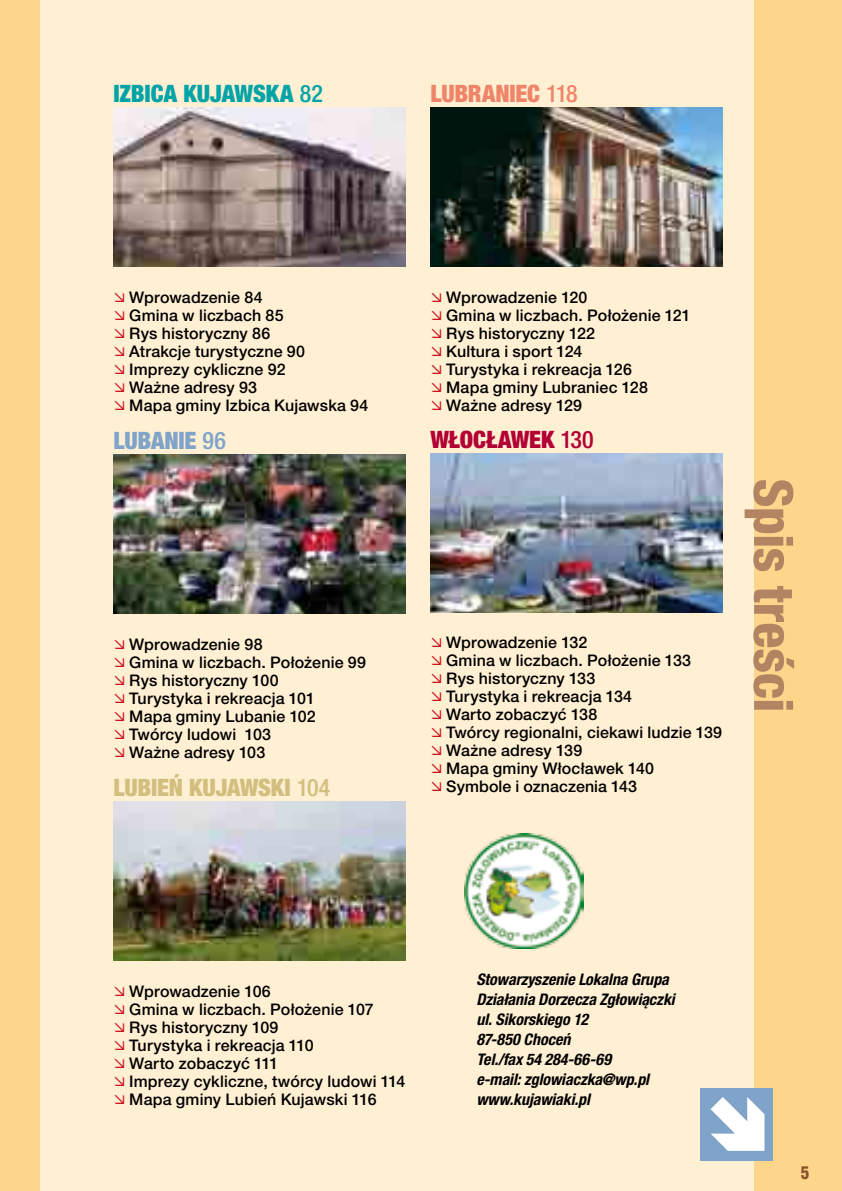
<style>
.page{position:relative;width:842px;height:1191px;background:#ffefd3}
.page>*{position:absolute;margin:0;border:0;box-sizing:border-box;transform-origin:0 0}
.t1{font:800 condensed 54px "Helvetica Neue LT Pro";letter-spacing:-.01em;color:#b38462}
.t2{font:900 condensed 24px "Helvetica Neue LT Pro";letter-spacing:-.01em;color:#d2be7d}
.t3{font:900 condensed 24px "Helvetica Neue LT Pro";letter-spacing:-.005em;color:#00a4a7}
.t4{font:900 condensed 24px "Helvetica Neue LT Pro";letter-spacing:-.005em;color:#b30034}
.t5{font:900 condensed 24px "Helvetica Neue LT Pro";color:#ef8568}
.t6{font:900 condensed 24px "Helvetica Neue LT Pro";color:#80a3c9}
.t7{font:500 condensed 24px "Helvetica Neue LT Pro";color:#ef8568}
.t8{font:500 condensed 24px "Helvetica Neue LT Pro";color:#80a3c9}
.t9{font:500 16px "Helvetica Neue LT Pro";letter-spacing:.01em;color:#000}
.t10{font:italic 700 condensed 16px/20px "Helvetica Neue LT Pro";letter-spacing:-.005em;color:#000}
.t11{font:16px "Swis 721 Blk Cn PL";color:#8b522b}
.s1{font-weight:500}
.s2{color:#cd101f}
</style>
<div class="page">
<div style="left:754px;top:0;width:88px;height:1191px;background:#fdd68b"></div>
<img style="left:113px;top:108px;width:293px;height:159px">
<img style="left:113px;top:455px;width:293px;height:158px">
<img style="left:113px;top:801px;width:293px;height:159px">
<img style="left:430px;top:108px;width:293px;height:159px">
<img style="left:430px;top:453px;width:293px;height:159px">
<div style="left:700px;top:1089px;width:72px;height:72px;background:#80a3c9"></div>
<svg style="left:711px;top:1097px;width:53px;height:53px"></svg>
<div style="left:0;top:0;width:40px;height:1191px;background:#fdd68b"></div>
<img style="left:465px;top:833px;width:118px;height:115px">
<h2 class="t3" style="left:113px;top:79px;width:211px">IZBICA KUJAWSKA <span class="s1">82</span></h2>
<h2 class="t5" style="left:430px;top:79px;width:51px">LUBRANIEC</h2>
<h2 class="t7" style="left:546px;top:79px;width:33px">118</h2>
<p class="t9" style="left:113px;top:287px;width:151px"><span class="s2">➢</span> Wprowadzenie 84</p>
<p class="t9" style="left:113px;top:305px;width:172px"><span class="s2">➢</span> Gmina w liczbach 85</p>
<p class="t9" style="left:113px;top:323px;width:158px"><span class="s2">➢</span> Rys historyczny 86</p>
<p class="t9" style="left:113px;top:341px;width:193px"><span class="s2">➢</span> Atrakcje turystyczne 90</p>
<p class="t9" style="left:113px;top:359px;width:174px"><span class="s2">➢</span> Imprezy cykliczne 92</p>
<p class="t9" style="left:113px;top:377px;width:145px"><span class="s2">➢</span> Ważne adresy 93</p>
<p class="t9" style="left:113px;top:395px;width:256px"><span class="s2">➢</span> Mapa gminy Izbica Kujawska 94</p>
<h2 class="t6" style="left:113px;top:426px;width:51px">LUBANIE</h2>
<h2 class="t8" style="left:203px;top:426px;width:25px">96</h2>
<p class="t9" style="left:113px;top:634px;width:151px"><span class="s2">➢</span> Wprowadzenie 98</p>
<p class="t9" style="left:113px;top:652px;width:254px"><span class="s2">➢</span> Gmina w liczbach. Położenie 99</p>
<p class="t9" style="left:113px;top:670px;width:167px"><span class="s2">➢</span> Rys historyczny 100</p>
<p class="t9" style="left:113px;top:688px;width:203px"><span class="s2">➢</span> Turystyka i rekreacja 101</p>
<p class="t9" style="left:113px;top:706px;width:204px"><span class="s2">➢</span> Mapa gminy Lubanie 102</p>
<p class="t9" style="left:113px;top:724px;width:159px"><span class="s2">➢</span> Twórcy ludowi 103</p>
<p class="t9" style="left:113px;top:742px;width:153px"><span class="s2">➢</span> Ważne adresy 103</p>
<h2 class="t2" style="left:113px;top:772px;width:219px">LUBIEŃ KUJAWSKI <span class="s1">104</span></h2>
<p class="t9" style="left:430px;top:287px;width:159px"><span class="s2">➢</span> Wprowadzenie 120</p>
<p class="t9" style="left:430px;top:305px;width:262px"><span class="s2">➢</span> Gmina w liczbach. Położenie 121</p>
<p class="t9" style="left:430px;top:323px;width:166px"><span class="s2">➢</span> Rys historyczny 122</p>
<p class="t9" style="left:430px;top:341px;width:154px"><span class="s2">➢</span> Kultura i sport 124</p>
<p class="t9" style="left:430px;top:359px;width:203px"><span class="s2">➢</span> Turystyka i rekreacja 126</p>
<p class="t9" style="left:430px;top:377px;width:219px"><span class="s2">➢</span> Mapa gminy Lubraniec 128</p>
<p class="t9" style="left:430px;top:395px;width:153px"><span class="s2">➢</span> Ważne adresy 129</p>
<h2 class="t4" style="left:430px;top:424px;width:165px">WŁOCŁAWEK <span class="s1">130</span></h2>
<p class="t9" style="left:430px;top:633px;width:159px"><span class="s2">➢</span> Wprowadzenie 132</p>
<p class="t9" style="left:430px;top:651px;width:262px"><span class="s2">➢</span> Gmina w liczbach. Położenie 133</p>
<p class="t9" style="left:430px;top:669px;width:166px"><span class="s2">➢</span> Rys historyczny 133</p>
<p class="t9" style="left:430px;top:687px;width:203px"><span class="s2">➢</span> Turystyka i rekreacja 134</p>
<p class="t9" style="left:430px;top:705px;width:169px"><span class="s2">➢</span> Warto zobaczyć 138</p>
<p class="t9" style="left:430px;top:723px;width:293px"><span class="s2">➢</span> Twórcy regionalni, ciekawi ludzie 139</p>
<p class="t9" style="left:430px;top:741px;width:153px"><span class="s2">➢</span> Ważne adresy 139</p>
<p class="t9" style="left:430px;top:759px;width:225px"><span class="s2">➢</span> Mapa gminy Włocławek 140</p>
<p class="t9" style="left:430px;top:777px;width:208px"><span class="s2">➢</span> Symbole i oznaczenia 143</p>
<h1 class="t1" style="left:807px;top:478px;width:235px;rotate:90deg">Spis treści</h1>
<p class="t9" style="left:113px;top:981px;width:159px"><span class="s2">➢</span> Wprowadzenie 106</p>
<p class="t9" style="left:113px;top:999px;width:262px"><span class="s2">➢</span> Gmina w liczbach. Położenie 107</p>
<p class="t9" style="left:113px;top:1017px;width:167px"><span class="s2">➢</span> Rys historyczny 109</p>
<p class="t9" style="left:113px;top:1035px;width:202px"><span class="s2">➢</span> Turystyka i rekreacja 110</p>
<p class="t9" style="left:113px;top:1053px;width:167px"><span class="s2">➢</span> Warto zobaczyć 111</p>
<p class="t9" style="left:113px;top:1071px;width:293px"><span class="s2">➢</span> Imprezy cykliczne, twórcy ludowi 114</p>
<p class="t9" style="left:113px;top:1089px;width:265px"><span class="s2">➢</span> Mapa gminy Lubień Kujawski 116</p>
<p class="t10" style="left:476px;top:969px;width:200px">Stowarzyszenie Lokalna Grupa<br>Działania Dorzecza Zgłowiączki ul. Sikorskiego 12<br>87-850 Choceń<br>Tel./fax 54 284-66-69<br>e-mail: zglowiaczka@wp.pl www.kujawiaki.pl</p>
<p class="t11" style="left:800px;top:1163px;width:11px">5</p>
</div>
